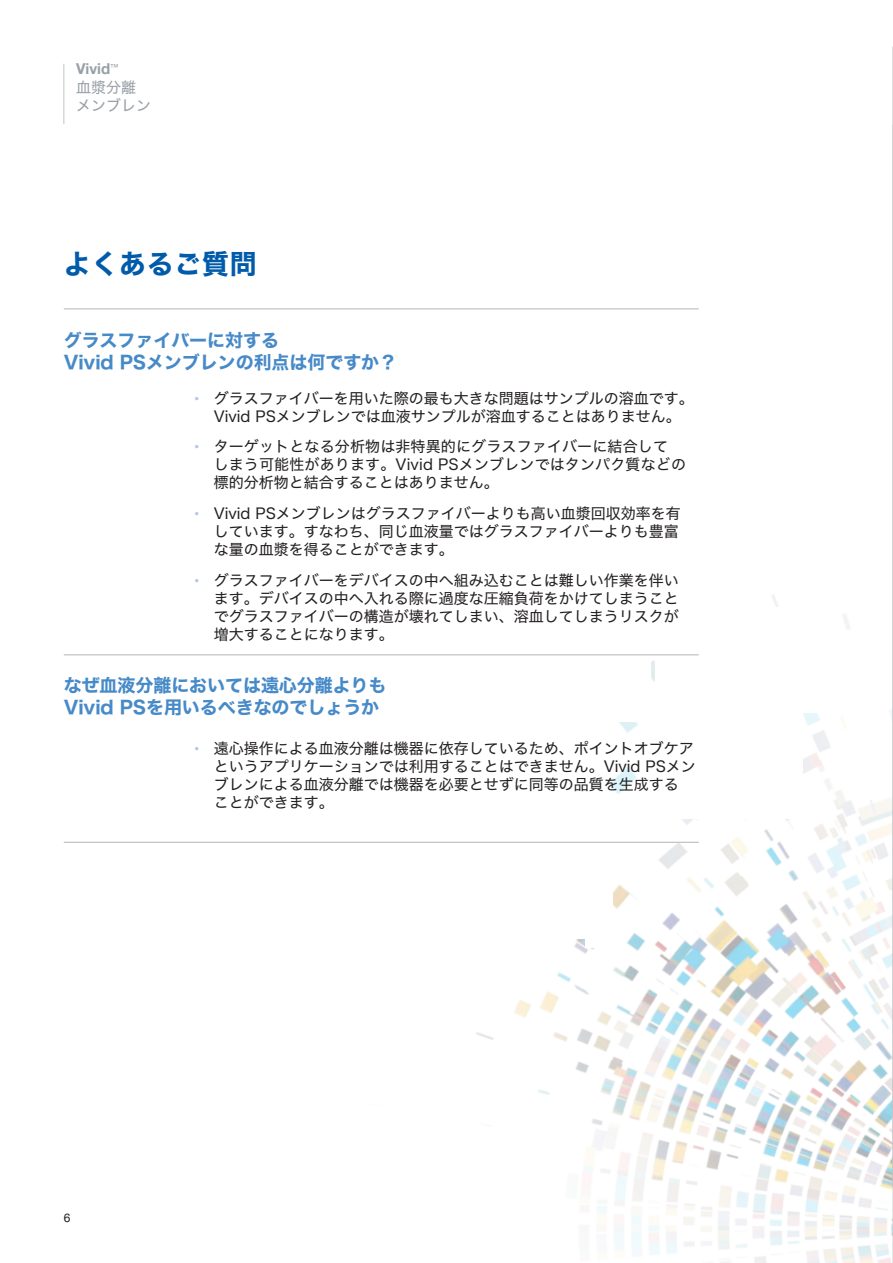
<style>
.page{position:relative;width:893px;height:1263px;background:#fff}
.page>*{position:absolute;margin:0;border:0;box-sizing:border-box;transform-origin:0 0}
.t1{font:27px "Hiragino Sans W7";letter-spacing:.025em;color:#015bab}
.t2{font:18px/21.6px "Hiragino Sans W7";letter-spacing:-.005em;color:#478ac8}
.t3{font:15px/18px "Hiragino Sans W4";color:#231f20}
.t4{font:15px/18px "Hiragino Sans W4";color:#98a0a7}
.t5{font:700 15px "Helvetica Neue";color:#98a0a7}
.t6{font:15px "Helvetica Neue";color:#b2c6e5}
.t7{font:12px "Helvetica Neue";color:#231f20}
.s1{font-family:"Helvetica Neue";color:#b2c6e5}
.s2{font-family:"Helvetica Neue";font-weight:700;color:#b2c6e5}
</style>
<div class="page">
<img style="left:190px;top:595px;width:702px;height:668px">
<hr style="left:892px;top:125px;width:1px;height:1138px;background:#d1d2d4">
<div style="left:540px;top:816px;width:72px;height:98px;background:#fff"></div>
<div style="left:558px;top:889px;width:54px;height:50px;background:#fff"></div>
<hr style="left:892px;top:47px;width:1px;height:1139px;background:#bcbdc0">
<div style="left:545px;top:908px;width:40px;height:27px;background:#fff"></div>
<div style="left:595px;top:796px;width:54px;height:40px;background:#fff"></div>
<div style="left:463px;top:849px;width:47px;height:40px;background:#fff"></div>
<div style="left:445px;top:898px;width:105px;height:76px;background:#fff"></div>
<div style="left:585px;top:926px;width:27px;height:22px;background:#fff"></div>
<div style="left:585px;top:634px;width:66px;height:88px;background:#fff"></div>
<hr style="left:64px;top:842px;width:635px;height:1px;background:#bcbdc0">
<div style="left:655px;top:617px;width:147px;height:202px;background:#fff"></div>
<div style="left:763px;top:607px;width:73px;height:106px;background:#fff"></div>
<hr style="left:64px;top:308px;width:635px;height:1px;background:#bcbdc0">
<hr style="left:64px;top:654px;width:635px;height:1px;background:#bcbdc0">
<hr style="left:63px;top:64px;width:2px;height:60px;background:#d3d7db">
<p class="t5" style="left:76px;top:57px;width:44px">Vivid<sup>™</sup></p>
<p class="t4" style="left:76px;top:77px;width:76px">血漿分離メンブレン</p>
<h1 class="t1" style="left:64px;top:243px;width:195px">よくあるご質問</h1>
<p class="t2" style="left:64px;top:330px;width:335px">グラスファイバーに対する<br>Vivid PSメンブレンの利点は何ですか？</p>
<p class="t3" style="left:194px;top:389px;width:501px;text-align:center"><span class="s1">•</span> グラスファイバーを用いた際の最も大きな問題はサンプルの溶血です。<br>Vivid PSメンブレンでは血液サンプルが溶血することはありません。</p>
<p class="t3" style="left:214px;top:436px;width:474px;text-indent:-20px"><span class="s1">•</span> ターゲットとなる分析物は非特異的にグラスファイバーに結合してしまう可能性があります。Vivid PSメンブレンではタンパク質などの標的分析物と結合することはありません。</p>
<p class="t3" style="left:214px;top:503px;width:469px;text-indent:-20px"><span class="s1">•</span> Vivid PSメンブレンはグラスファイバーよりも高い血漿回収効率を有しています。すなわち、同じ血液量ではグラスファイバーよりも豊富な量の血漿を得ることができます。</p>
<p class="t3" style="left:214px;top:570px;width:467px;text-align:justify">グラスファイバーをデバイスの中へ組み込むことは難しい作業を伴います。デバイスの中へ入れる際に過度な圧縮負荷をかけてしまうことでグラスファイバーの構造が壊れてしまい、溶血してしまうリスクが増大することになります。</p>
<p class="t6" style="left:194px;top:570px;width:7px">•</p>
<p class="t2" style="left:64px;top:675px;width:324px">なぜ血液分離においては遠心分離よりも<br>Vivid PSを用いるべきなのでしょうか</p>
<p class="t3" style="left:214px;top:738px;width:484px;text-indent:-20px"><span class="s2">•</span> 遠心操作による血液分離は機器に依存しているため、ポイントオブケアというアプリケーションでは利用することはできません。Vivid PSメンブレンによる血液分離では機器を必要とせずに同等の品質を生成することができます。</p>
<p class="t7" style="left:64px;top:1209px;width:8px">6</p>
</div>
